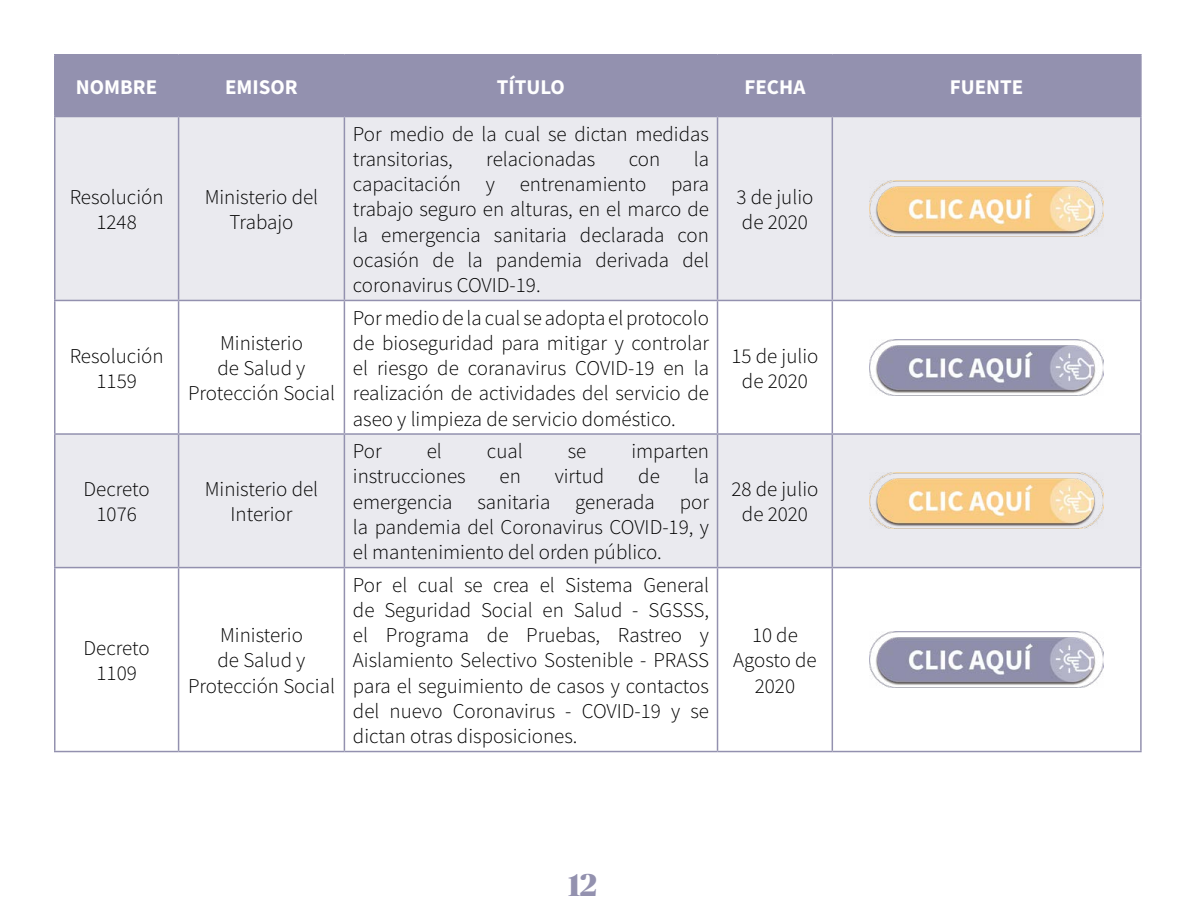
<style>
.page{position:relative;width:1188px;height:918px;background:#fff}
.page>*{position:absolute;margin:0;border:0;box-sizing:border-box;transform-origin:0 0}
.t1{font:700 31.5px "Publico Banner";color:#9391af}
.t2{font:300 21px/25.2px "Source Sans Pro";color:#000;text-align:center}
.t3{font:700 21px "Source Sans Pro";color:#fff}
</style>
<div class="page">
<div style="left:56px;top:56px;width:1084px;height:60px;background:#9391af"></div>
<svg style="left:56px;top:117px;width:1084px;height:450px;fill:#eaeaef"></svg>
<hr style="left:54px;top:116px;width:125px;height:1px;background:#9391af">
<hr style="left:179px;top:116px;width:165px;height:1px;background:#9391af">
<hr style="left:344px;top:116px;width:374px;height:1px;background:#9391af">
<hr style="left:718px;top:116px;width:114px;height:1px;background:#9391af">
<hr style="left:832px;top:116px;width:310px;height:1px;background:#9391af">
<hr style="left:54px;top:300px;width:125px;height:1px;background:#9391af">
<hr style="left:179px;top:300px;width:165px;height:1px;background:#9391af">
<hr style="left:344px;top:300px;width:374px;height:1px;background:#9391af">
<hr style="left:718px;top:300px;width:114px;height:1px;background:#9391af">
<hr style="left:832px;top:300px;width:310px;height:1px;background:#9391af">
<hr style="left:54px;top:433px;width:125px;height:2px;background:#9391af">
<hr style="left:179px;top:433px;width:165px;height:2px;background:#9391af">
<hr style="left:344px;top:433px;width:374px;height:2px;background:#9391af">
<hr style="left:718px;top:433px;width:114px;height:2px;background:#9391af">
<hr style="left:832px;top:433px;width:310px;height:2px;background:#9391af">
<hr style="left:54px;top:567px;width:125px;height:1px;background:#9391af">
<hr style="left:179px;top:567px;width:165px;height:1px;background:#9391af">
<hr style="left:344px;top:567px;width:374px;height:1px;background:#9391af">
<hr style="left:718px;top:567px;width:114px;height:1px;background:#9391af">
<hr style="left:832px;top:567px;width:310px;height:1px;background:#9391af">
<hr style="left:54px;top:54px;width:125px;height:2px;background:#9391af">
<hr style="left:54px;top:56px;width:2px;height:60px;background:#9391af">
<hr style="left:179px;top:54px;width:165px;height:2px;background:#9391af">
<hr style="left:178px;top:56px;width:1px;height:60px;background:#9391af">
<hr style="left:344px;top:54px;width:374px;height:2px;background:#9391af">
<hr style="left:344px;top:56px;width:1px;height:60px;background:#9391af">
<hr style="left:718px;top:54px;width:114px;height:2px;background:#9391af">
<hr style="left:717px;top:56px;width:1px;height:60px;background:#9391af">
<hr style="left:832px;top:54px;width:310px;height:2px;background:#9391af">
<hr style="left:832px;top:56px;width:1px;height:60px;background:#9391af">
<hr style="left:1140px;top:56px;width:2px;height:60px;background:#9391af">
<hr style="left:54px;top:117px;width:2px;height:183px;background:#9391af">
<hr style="left:178px;top:117px;width:1px;height:183px;background:#9391af">
<hr style="left:344px;top:117px;width:1px;height:183px;background:#9391af">
<hr style="left:717px;top:117px;width:1px;height:183px;background:#9391af">
<hr style="left:832px;top:117px;width:1px;height:183px;background:#9391af">
<hr style="left:1140px;top:117px;width:2px;height:183px;background:#9391af">
<hr style="left:54px;top:301px;width:2px;height:132px;background:#9391af">
<hr style="left:178px;top:301px;width:1px;height:132px;background:#9391af">
<hr style="left:344px;top:301px;width:1px;height:132px;background:#9391af">
<hr style="left:717px;top:301px;width:1px;height:132px;background:#9391af">
<hr style="left:832px;top:301px;width:1px;height:132px;background:#9391af">
<hr style="left:1140px;top:301px;width:2px;height:132px;background:#9391af">
<hr style="left:54px;top:435px;width:2px;height:132px;background:#9391af">
<hr style="left:178px;top:435px;width:1px;height:132px;background:#9391af">
<hr style="left:344px;top:435px;width:1px;height:132px;background:#9391af">
<hr style="left:717px;top:435px;width:1px;height:132px;background:#9391af">
<hr style="left:832px;top:435px;width:1px;height:132px;background:#9391af">
<hr style="left:1140px;top:435px;width:2px;height:132px;background:#9391af">
<hr style="left:54px;top:568px;width:2px;height:183px;background:#9391af">
<hr style="left:178px;top:568px;width:1px;height:183px;background:#9391af">
<hr style="left:344px;top:568px;width:1px;height:183px;background:#9391af">
<hr style="left:717px;top:568px;width:1px;height:183px;background:#9391af">
<hr style="left:832px;top:568px;width:1px;height:183px;background:#9391af">
<hr style="left:1140px;top:568px;width:2px;height:183px;background:#9391af">
<hr style="left:54px;top:751px;width:125px;height:1px;background:#9391af">
<hr style="left:179px;top:751px;width:165px;height:1px;background:#9391af">
<hr style="left:344px;top:751px;width:374px;height:1px;background:#9391af">
<hr style="left:718px;top:751px;width:114px;height:1px;background:#9391af">
<hr style="left:832px;top:751px;width:310px;height:1px;background:#9391af">
<img style="left:870px;top:181px;width:234px;height:55px">
<img style="left:870px;top:339px;width:234px;height:56px">
<img style="left:870px;top:473px;width:234px;height:56px">
<img style="left:870px;top:632px;width:234px;height:55px">
<p class="t3" style="left:76px;top:72px;width:83px">NOMBRE</p>
<p class="t3" style="left:225px;top:72px;width:74px">EMISOR</p>
<p class="t3" style="left:497px;top:72px;width:70px">TÍTULO</p>
<p class="t3" style="left:744px;top:72px;width:62px">FECHA</p>
<p class="t3" style="left:950px;top:72px;width:75px">FUENTE</p>
<p class="t2" style="left:70px;top:184px;width:95px">Resolución<br>1248</p>
<p class="t2" style="left:205px;top:184px;width:115px">Ministerio del<br>Trabajo</p>
<p class="t2" style="left:70px;top:343px;width:95px">Resolución<br>1159</p>
<p class="t2" style="left:188px;top:330px;width:149px">Ministerio<br>de Salud y<br>Protección Social</p>
<p class="t2" style="left:84px;top:477px;width:68px">Decreto<br>1076</p>
<p class="t2" style="left:205px;top:477px;width:115px">Ministerio del<br>Interior</p>
<p class="t2" style="left:84px;top:635px;width:68px">Decreto<br>1109</p>
<p class="t2" style="left:188px;top:623px;width:149px">Ministerio<br>de Salud y<br>Protección Social</p>
<p class="t2" style="left:353px;top:121px;width:358px;text-align:left">Por medio de la cual se dictan medidas transitorias,</p>
<p class="t2" style="left:353px;top:146px;width:358px;text-align:justify;text-indent:341px">la capacitación y entrenamiento para trabajo seguro en alturas, en el marco de la emergencia sanitaria declarada con ocasión de la pandemia derivada del coronavirus COVID-19.</p>
<p class="t2" style="left:486px;top:146px;width:111px">relacionadas</p>
<p class="t2" style="left:629px;top:146px;width:33px">con</p>
<p class="t2" style="left:353px;top:305px;width:358px;text-align:justify">Por medio de la cual se adopta el protocolo de bioseguridad para mitigar y controlar el riesgo de coranavirus COVID-19 en la realización de actividades del servicio de aseo y limpieza de servicio doméstico.</p>
<p class="t2" style="left:353px;top:439px;width:30px">Por</p>
<p class="t2" style="left:427px;top:439px;width:17px">el</p>
<p class="t2" style="left:487px;top:439px;width:37px">cual</p>
<p class="t2" style="left:568px;top:439px;width:20px">se</p>
<p class="t2" style="left:631px;top:439px;width:79px">imparten</p>
<p class="t2" style="left:353px;top:464px;width:114px">instrucciones</p>
<p class="t2" style="left:500px;top:464px;width:23px">en</p>
<p class="t2" style="left:555px;top:464px;width:51px">virtud</p>
<p class="t2" style="left:638px;top:464px;width:23px">de</p>
<p class="t2" style="left:353px;top:464px;width:358px;text-align:justify;text-indent:341px">la emergencia sanitaria generada por la pandemia del Coronavirus COVID-19, y el mantenimiento del orden público.</p>
<p class="t2" style="left:353px;top:572px;width:358px;text-align:justify">Por el cual se crea el Sistema General de Seguridad Social en Salud - SGSSS, el Programa de Pruebas, Rastreo y Aislamiento Selectivo Sostenible - PRASS para el seguimiento de casos y contactos del nuevo Coronavirus - COVID-19 y se dictan otras disposiciones.</p>
<p class="t2" style="left:736px;top:184px;width:78px;text-align:left">3 de julio de 2020</p>
<p class="t2" style="left:731px;top:343px;width:89px">15 de julio de 2020</p>
<p class="t2" style="left:731px;top:477px;width:89px">28 de julio de 2020</p>
<p class="t2" style="left:733px;top:623px;width:85px">10 de<br>Agosto de<br>2020</p>
<h1 class="t1" style="left:568px;top:862px;width:31px">12</h1>
</div>
